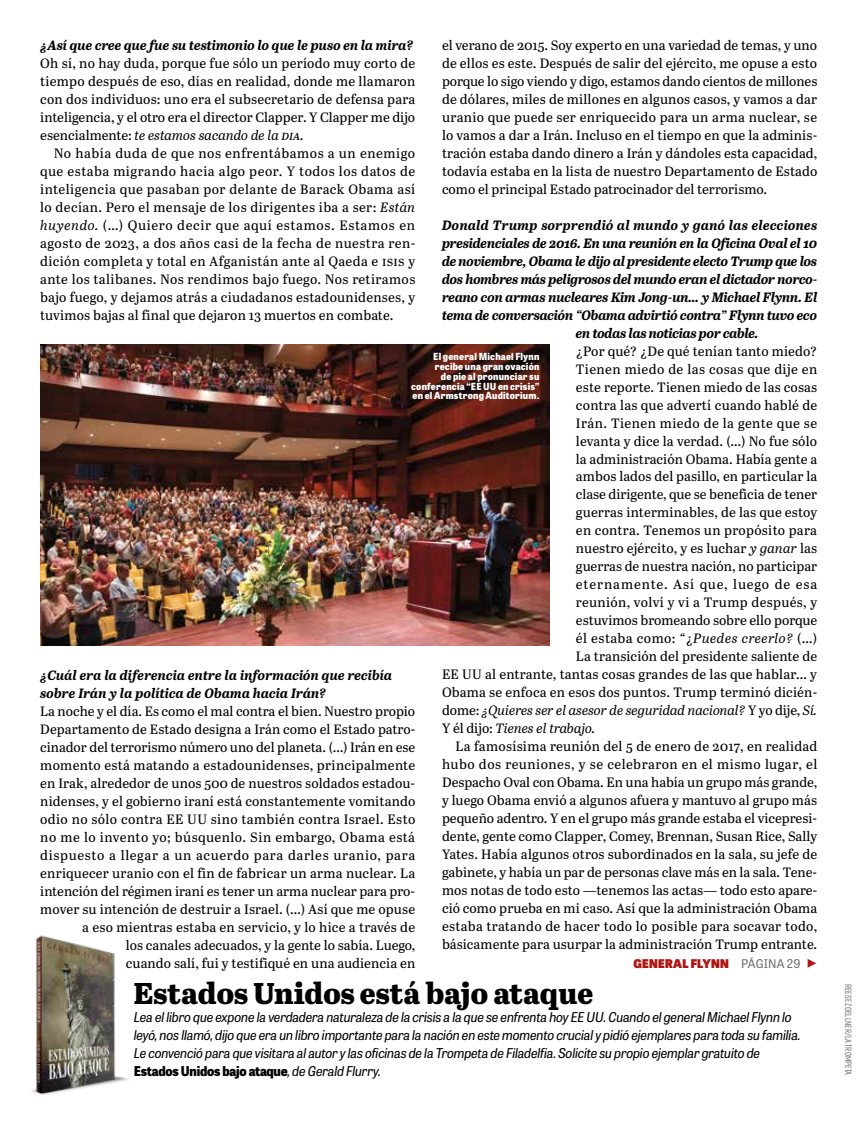
<style>
.page{position:relative;width:864px;height:1134px;background:#fff}
.page>*{position:absolute;margin:0;border:0;box-sizing:border-box;transform-origin:0 0}
.t1{font:800 30px "Abril Text";color:#000}
.t2{font:13.5px/18px "Abril Text";letter-spacing:.005em;color:#000;text-align:justify}
.t3{font:italic 700 13.5px/18px "Abril Text";letter-spacing:-.01em;color:#000}
.t4{font:italic 13.5px/18px "Tablet Gothic Narrow";letter-spacing:-.015em;color:#000}
.t5{font:italic 13.5px "Abril Text";letter-spacing:-.01em;color:#000}
.t6{font:italic 700 13.5px "Abril Text";letter-spacing:.02em;color:#000}
.t7{font:800 12px "Tablet Gothic";letter-spacing:.025em;color:#ae1613}
.t8{font:800 9.75px/9.8px "Tablet Gothic Narrow";letter-spacing:.02em;color:#fff;text-align:right}
.t9{font:500 9px "Rift Soft";letter-spacing:.01em;color:#706f6f}
.s1{font-style:italic}
.s2{font-style:normal}
.s3{font-weight:800;font-style:normal}
.s4{font-weight:400;color:#706f6f}
</style>
<div class="page">
<img style="left:31px;top:935px;width:98px;height:160px">
<img style="left:40px;top:345px;width:509px;height:301px">
<p class="t3" style="left:40px;top:35px;width:375px">¿Así que cree que fue su testimonio lo que le puso en la mira?</p>
<p class="t2" style="left:40px;top:53px;width:377px">Oh sí, no hay duda, porque fue sólo un período muy corto de tiempo después de eso, días en realidad, donde me llamaron con dos individuos: uno era el subsecretario de defensa para inteligencia, y el otro era el director Clapper. Y Clapper me dijo esencialmente: <span class="s1">te estamos sacando de la dia.</span></p>
<p class="t2" style="left:40px;top:143px;width:377px;text-indent:13px">No había duda de que nos enfrentábamos a un enemigo que estaba migrando hacia algo peor. Y todos los datos de inteligencia que pasaban por delante de Barack Obama así lo decían. Pero el mensaje de los dirigentes iba a ser: <span class="s1">Están huyendo.</span> (…) Quiero decir que aquí estamos. Estamos en agosto de 2023, a dos años casi de la fecha de nuestra ren&shy;dición completa y total en Afganistán ante al Qaeda e isis y ante los talibanes. Nos rendimos bajo fuego. Nos retiramos bajo fuego, y dejamos atrás a ciudadanos estadounidenses, y tuvimos bajas al final que dejaron 13 muertos en combate.</p>
<p class="t2" style="left:442px;top:35px;width:377px">el verano de 2015. Soy experto en una variedad de temas, y uno de ellos es este. Después de salir del ejército, me opuse a esto porque lo sigo viendo y digo, estamos dando cientos de millones de dólares, miles de millones en algunos casos, y vamos a dar uranio que puede ser enriquecido para un arma nuclear, se lo vamos a dar a Irán. Incluso en el tiempo en que la adminis&shy;tración estaba dando dinero a Irán y dándoles esta capacidad, todavía estaba en la lista de nuestro Departamento de Estado como el principal Estado patrocinador del terrorismo.</p>
<p class="t6" style="left:442px;top:215px;width:377px">Donald Trump sorprendió al mundo y ganó las elecciones</p>
<p class="t3" style="left:442px;top:233px;width:377px">presidenciales de 2016. En una reunión en la Oficina Oval el 10</p>
<p class="t3" style="left:442px;top:251px;width:377px">de noviembre, Obama le dijo al presidente electo Trump que los</p>
<p class="t3" style="left:442px;top:269px;width:377px">dos hombres más peligrosos del mundo eran el dictador norco-</p>
<p class="t3" style="left:442px;top:287px;width:377px">reano con armas nucleares Kim Jong-un… y Michael Flynn. El</p>
<p class="t3" style="left:442px;top:305px;width:377px">tema de conversación “Obama advirtió contra” Flynn tuvo eco</p>
<p class="t3" style="left:576px;top:323px;width:184px">en todas las noticias por cable.</p>
<p class="t2" style="left:576px;top:341px;width:243px">¿Por qué? ¿De qué tenían tanto miedo?</p>
<p class="t2" style="left:576px;top:359px;width:243px">Tienen miedo de las cosas que dije en</p>
<p class="t2" style="left:576px;top:377px;width:243px">este reporte. Tienen miedo de las cosas</p>
<p class="t2" style="left:576px;top:395px;width:243px">contra las que advertí cuando hablé de</p>
<p class="t2" style="left:576px;top:413px;width:243px">Irán. Tienen miedo de la gente que se</p>
<p class="t2" style="left:576px;top:431px;width:243px">levanta y dice la verdad. (…) No fue sólo</p>
<p class="t2" style="left:576px;top:449px;width:243px">la administración Obama. Había gente a</p>
<p class="t2" style="left:576px;top:467px;width:243px">ambos lados del pasillo, en particular la</p>
<p class="t2" style="left:576px;top:485px;width:243px">clase dirigente, que se beneficia de tener</p>
<p class="t2" style="left:576px;top:503px;width:243px">guerras interminables, de las que estoy</p>
<p class="t2" style="left:576px;top:521px;width:243px">en contra. Tenemos un propósito para</p>
<p class="t2" style="left:576px;top:539px;width:243px">nuestro ejército, y es luchar <span class="s1">y ganar</span> las</p>
<p class="t2" style="left:576px;top:557px;width:243px">guerras de nuestra nación, no participar</p>
<p class="t2" style="left:576px;top:575px;width:243px">eternamente. Así que, luego de esa</p>
<p class="t2" style="left:576px;top:593px;width:243px">reunión, volví y vi a Trump después, y</p>
<p class="t2" style="left:576px;top:611px;width:243px">estuvimos bromeando sobre ello porque</p>
<p class="t2" style="left:576px;top:629px;width:243px">él estaba como: “¿<span class="s1">Puedes creerlo?</span> (…)</p>
<p class="t2" style="left:576px;top:647px;width:243px">La transición del presidente saliente de</p>
<p class="t2" style="left:442px;top:665px;width:377px">EE UU al entrante, tantas cosas grandes de las que hablar… y</p>
<p class="t2" style="left:442px;top:683px;width:377px">Obama se enfoca en esos dos puntos. Trump terminó dicién-</p>
<p class="t5" style="left:442px;top:701px;width:377px"><span class="s2">dome:</span> ¿Quieres ser el asesor de seguridad nacional? <span class="s2">Y yo dije,</span> Sí.</p>
<p class="t5" style="left:442px;top:719px;width:155px"><span class="s2">Y él dijo:</span> Tienes el trabajo.</p>
<p class="t2" style="left:456px;top:737px;width:363px">La famosísima reunión del 5 de enero de 2017, en realidad</p>
<p class="t2" style="left:442px;top:755px;width:377px">hubo dos reuniones, y se celebraron en el mismo lugar, el</p>
<p class="t2" style="left:442px;top:773px;width:377px">Despacho Oval con Obama. En una había un grupo más grande,</p>
<p class="t2" style="left:442px;top:791px;width:377px">y luego Obama envió a algunos afuera y mantuvo al grupo más</p>
<p class="t2" style="left:442px;top:809px;width:376px">pequeño adentro. Y en el grupo más grande estaba el vicepresi-</p>
<p class="t2" style="left:442px;top:827px;width:377px">dente, gente como Clapper, Comey, Brennan, Susan Rice, Sally</p>
<p class="t2" style="left:442px;top:845px;width:377px">Yates. Había algunos otros subordinados en la sala, su jefe de</p>
<p class="t2" style="left:442px;top:863px;width:376px">gabinete, y había un par de personas clave más en la sala. Tene-</p>
<p class="t2" style="left:442px;top:881px;width:377px">mos notas de todo esto —tenemos las actas— todo esto apare-</p>
<p class="t2" style="left:442px;top:899px;width:377px">ció como prueba en mi caso. Así que la administración Obama</p>
<p class="t2" style="left:442px;top:917px;width:377px">estaba tratando de hacer todo lo posible para socavar todo,</p>
<p class="t2" style="left:442px;top:935px;width:377px">básicamente para usurpar la administración Trump entrante.</p>
<h1 class="t1" style="left:134px;top:971px;width:461px">Estados Unidos está bajo ataque</h1>
<p class="t4" style="left:134px;top:1007px;width:669px">Lea el libro que expone la verdadera naturaleza de la crisis a la que se enfrenta hoy EE UU. Cuando el general Michael Flynn lo leyó, nos llamó, dijo que era un libro importante para la nación en este momento crucial y pidió ejemplares para toda su familia.<br>Le convenció para que visitara al autor y las oficinas de la Trompeta de Filadelfia. Solicite su propio ejemplar gratuito de <span class="s3">Estados Unidos bajo ataque</span>, de Gerald Flurry.</p>
<p class="t8" style="left:411px;top:351px;width:130px">El general Michael Flynn recibe una gran ovación<br>de pie al pronunciar su conferencia “EE UU en crisis” en el Armstrong Auditorium.</p>
<p class="t3" style="left:40px;top:665px;width:353px">¿Cuál era la diferencia entre la información que recibía sobre Irán y la política de Obama hacia Irán?</p>
<p class="t2" style="left:40px;top:701px;width:377px;text-align:right">La noche y el día. Es como el mal contra el bien. Nuestro propio Departamento de Estado designa a Irán como el Estado patro&shy;cinador del terrorismo número uno del planeta. (…) Irán en ese momento está matando a estadounidenses, principalmente en Irak, alrededor de unos 500 de nuestros soldados estadou&shy;nidenses, y el gobierno iraní está constantemente vomitando odio no sólo contra EE UU sino también contra Israel. Esto no me lo invento yo; búsquenlo. Sin embargo, Obama está dispuesto a llegar a un acuerdo para darles uranio, para enriquecer uranio con el fin de fabricar un arma nuclear. La intención del régimen iraní es tener un arma nuclear para pro&shy;mover su intención de destruir a Israel. (…) Así que me opuse a eso mientras estaba en servicio, y lo hice a través de<br>los canales adecuados, y la gente lo sabía. Luego,<br>cuando salí, fui y testifiqué en una audiencia en</p>
<p class="t7" style="left:634px;top:954px;width:185px">GENERAL FLYNN <span class="s4">PÁGINA 29</span> ◆</p>
<p class="t9" style="left:855px;top:984px;width:93px;rotate:90deg">REESE ZOELLNER/LA TROMPETA</p>
</div>
